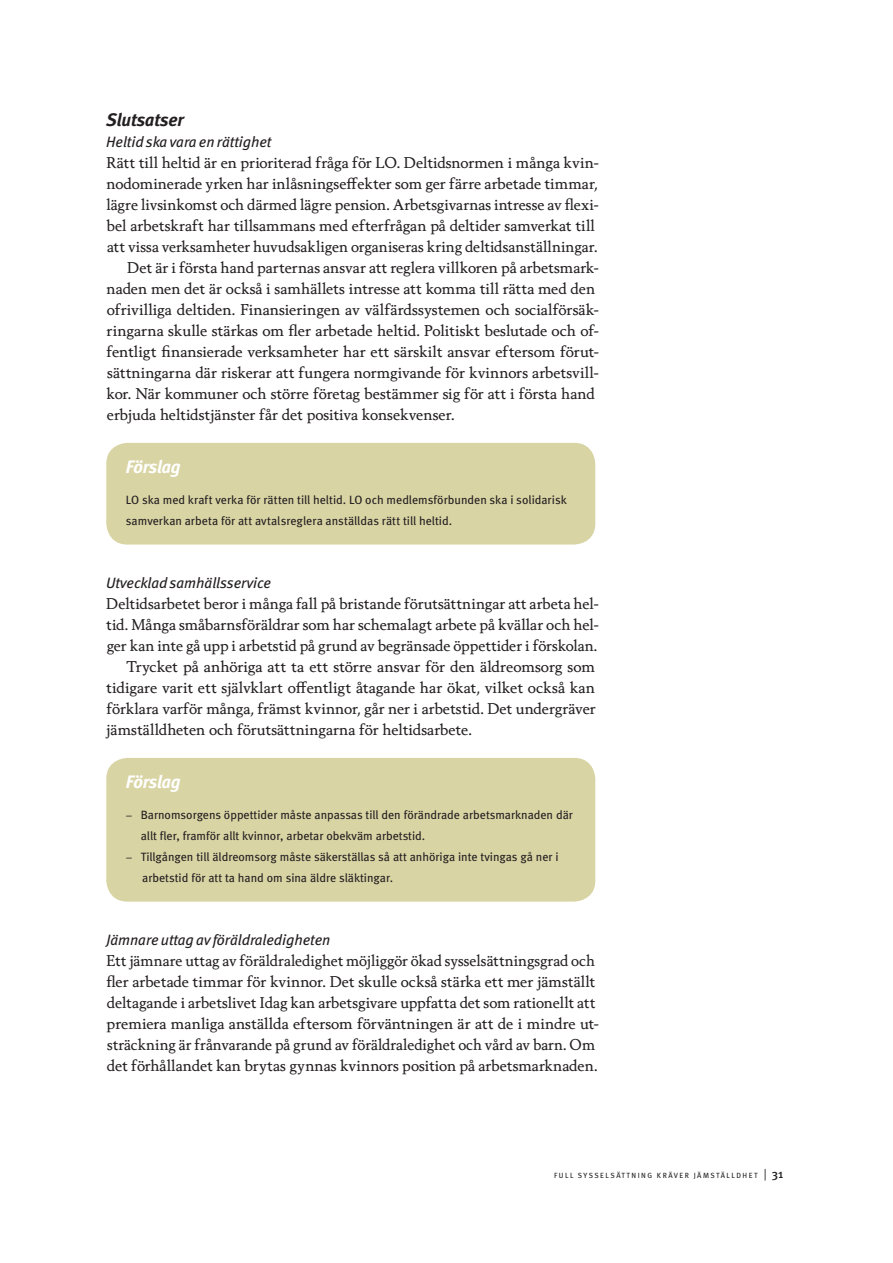
<style>
.page{position:relative;width:893px;height:1263px;background:#fff}
.page>*{position:absolute;margin:0;border:0;box-sizing:border-box;transform-origin:0 0}
.t1{font:italic 700 18px "Meta";letter-spacing:-.015em;color:#fff}
.t2{font:italic 700 18px "Meta";color:#231f20}
.t3{font:15px/21px "Berling Nova Text Pro";color:#231f20}
.t4{font:italic 15px "Meta";color:#231f20}
.t5{font:12px/21px "Meta";color:#231f20}
.t6{font:7.5px "Meta";letter-spacing:.2em;color:#231f20}
.s1{font-family:"Berling Nova Text Pro"}
.s2{font-family:"Meta Normal";font-size:12px}
.s3{font-weight:500;font-size:12px}
</style>
<div class="page">
<div style="left:106px;top:443px;width:489px;height:102px;background:#d9d4a4;border-radius:21px"></div>
<div style="left:106px;top:758px;width:489px;height:144px;background:#d9d4a4;border-radius:21px"></div>
<p class="t2" style="left:106px;top:109px;width:80px">Slutsatser</p>
<p class="t4" style="left:106px;top:133px;width:167px">Heltid ska vara en rättighet</p>
<p class="t3" style="left:106px;top:152px;width:494px">Rätt till heltid är en prioriterad fråga för LO. Deltidsnormen i många kvin-</p>
<p class="t3" style="left:107px;top:173px;width:492px">nodominerade yrken har inlåsningseffekter som ger färre arbetade timmar,</p>
<p class="t3" style="left:106px;top:194px;width:494px">lägre livsinkomst och därmed lägre pension. Arbetsgivarnas intresse av flexi-</p>
<p class="t3" style="left:106px;top:215px;width:490px">bel arbetskraft har tillsammans med efterfrågan på deltider samverkat till</p>
<p class="t3" style="left:107px;top:236px;width:492px">att vissa verksamheter huvudsakligen organiseras kring deltidsanställningar.</p>
<p class="t3" style="left:127px;top:257px;width:473px">Det är i första hand parternas ansvar att reglera villkoren på arbetsmark-</p>
<p class="t3" style="left:107px;top:278px;width:490px">naden men det är också i samhällets intresse att komma till rätta med den</p>
<p class="t3" style="left:107px;top:299px;width:494px">ofrivilliga deltiden. Finansieringen av välfärdssystemen och socialförsäk-</p>
<p class="t3" style="left:107px;top:320px;width:494px">ringarna skulle stärkas om fler arbetade heltid. Politiskt beslutade och of-</p>
<p class="t3" style="left:107px;top:341px;width:494px">fentligt finansierade verksamheter har ett särskilt ansvar eftersom förut-</p>
<p class="t3" style="left:107px;top:362px;width:493px">sättningarna där riskerar att fungera normgivande för kvinnors arbetsvill-</p>
<p class="t3" style="left:106px;top:383px;width:490px">kor. När kommuner och större företag bestämmer sig för att i första hand</p>
<p class="t3" style="left:107px;top:404px;width:349px">erbjuda heltidstjänster får det positiva konsekvenser.</p>
<p class="t1" style="left:126px;top:456px;width:56px">Förslag</p>
<p class="t5" style="left:126px;top:489px;width:442px">LO ska med kraft verka för rätten till heltid. LO och medlemsförbunden ska i solidarisk samverkan arbeta för att avtalsreglera anställdas rätt till heltid.</p>
<p class="t4" style="left:106px;top:574px;width:166px">Utvecklad samhällsservice</p>
<p class="t3" style="left:106px;top:593px;width:494px">Deltidsarbetet beror i många fall på bristande förutsättningar att arbeta hel-</p>
<p class="t3" style="left:106px;top:614px;width:494px">tid. Många småbarnsföräldrar som har schemalagt arbete på kvällar och hel-</p>
<p class="t3" style="left:107px;top:635px;width:492px">ger kan inte gå upp i arbetstid på grund av begränsade öppettider i förskolan.</p>
<p class="t3" style="left:126px;top:656px;width:470px">Trycket på anhöriga att ta ett större ansvar för den äldreomsorg som</p>
<p class="t3" style="left:106px;top:677px;width:490px">tidigare varit ett självklart offentligt åtagande har ökat, vilket också kan</p>
<p class="t3" style="left:107px;top:698px;width:491px">förklara varför många, främst kvinnor, går ner i arbetstid. Det undergräver</p>
<p class="t3" style="left:106px;top:719px;width:367px">jämställdheten och förutsättningarna för heltidsarbete.</p>
<p class="t1" style="left:126px;top:771px;width:56px">Förslag</p>
<p class="t5" style="left:141px;top:804px;width:434px;text-indent:-15px"><span class="s1">–</span> Barnomsorgens öppettider måste anpassas till den förändrade arbetsmarknaden där allt fler, framför allt kvinnor, arbetar obekväm arbetstid.</p>
<p class="t5" style="left:142px;top:846px;width:418px;text-indent:-16px"><span class="s1">–</span> Tillgången till äldreomsorg måste säkerställas så att anhöriga inte tvingas gå ner i arbetstid för att ta hand om sina äldre släktingar.</p>
<p class="t4" style="left:106px;top:931px;width:225px">Jämnare uttag av föräldraledigheten</p>
<p class="t3" style="left:106px;top:950px;width:494px">Ett jämnare uttag av föräldraledighet möjliggör ökad sysselsättningsgrad och fler arbetade timmar för kvinnor. Det skulle också stärka ett mer jämställt deltagande i arbetslivet Idag kan arbetsgivare uppfatta det som rationellt att premiera manliga anställda eftersom förväntningen är att de i mindre ut&shy;sträckning är frånvarande på grund av föräldraledighet och vård av barn. Om det förhållandet kan brytas gynnas kvinnors position på arbetsmarknaden.</p>
<p class="t6" style="left:554px;top:1171px;width:156px">Full syss els ätt ni ng kräver jämst</p>
<p class="t6" style="left:721px;top:1171px;width:64px">äll dhet <span class="s2">|</span> <span class="s3">31</span></p>
</div>
